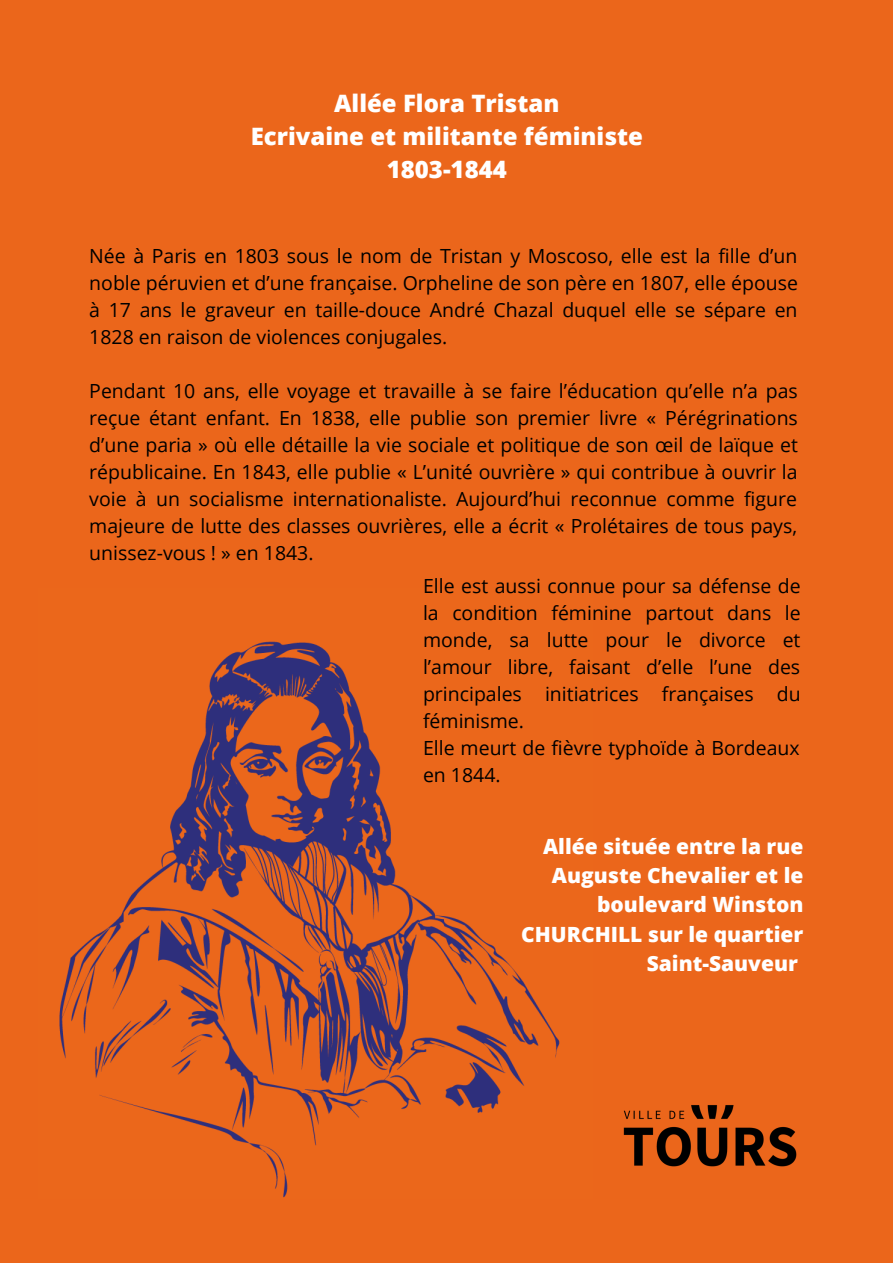
<style>
.page{position:relative;width:893px;height:1264px;background:#fff}
.page>*{position:absolute;margin:0;border:0;box-sizing:border-box;transform-origin:0 0}
.t1{font:800 24px "Open Sans";color:#fff}
.t2{font:800 21px/29.2px "Open Sans";color:#fff;text-align:right}
.t3{font:19.5px/27px "Open Sans";color:#000;text-align:justify}
</style>
<div class="page">
<div style="left:0;top:0;width:892px;height:1262px;background:#eb661b"></div>
<img style="left:59px;top:641px;width:501px;height:557px">
<img style="left:623px;top:1105px;width:174px;height:62px">
<p class="t1" style="left:334px;top:87px;width:227px">Allée Flora Tristan</p>
<p class="t1" style="left:251px;top:119px;width:394px">Ecrivaine et militante féministe</p>
<p class="t1" style="left:387px;top:152px;width:121px">1803-1844</p>
<p class="t3" style="left:89px;top:242px;width:710px">Née à Paris en 1803 sous le nom de Tristan y Moscoso, elle est la fille d’un noble péruvien et d’une française. Orpheline de son père en 1807, elle épouse à 17 ans le graveur en taille-douce André Chazal duquel elle se sépare en 1828 en raison de violences conjugales.</p>
<p class="t3" style="left:89px;top:377px;width:710px">Pendant 10 ans, elle voyage et travaille à se faire l’éducation qu’elle n’a pas reçue étant enfant. En 1838, elle publie son premier livre « Pérégrinations d’une paria » où elle détaille la vie sociale et politique de son œil de laïque et républicaine. En 1843, elle publie « L’unité ouvrière » qui contribue à ouvrir la voie à un socialisme internationaliste. Aujourd’hui reconnue comme figure majeure de lutte des classes ouvrières, elle a écrit « Prolétaires de tous pays, unissez-vous ! » en 1843.</p>
<p class="t3" style="left:423px;top:572px;width:379px">Elle est aussi connue pour sa défense de la condition féminine partout dans le monde, sa lutte pour le divorce et l’amour libre, faisant d’elle l’une des principales initiatrices françaises du féminisme.</p>
<p class="t3" style="left:423px;top:734px;width:378px">Elle meurt de fièvre typhoïde à Bordeaux en 1844.</p>
<p class="t2" style="left:521px;top:831px;width:283px">Allée située entre la rue<br>Auguste Chevalier et le boulevard Winston<br>CHURCHILL sur le quartier<br>Saint-Sauveur</p>
</div>
